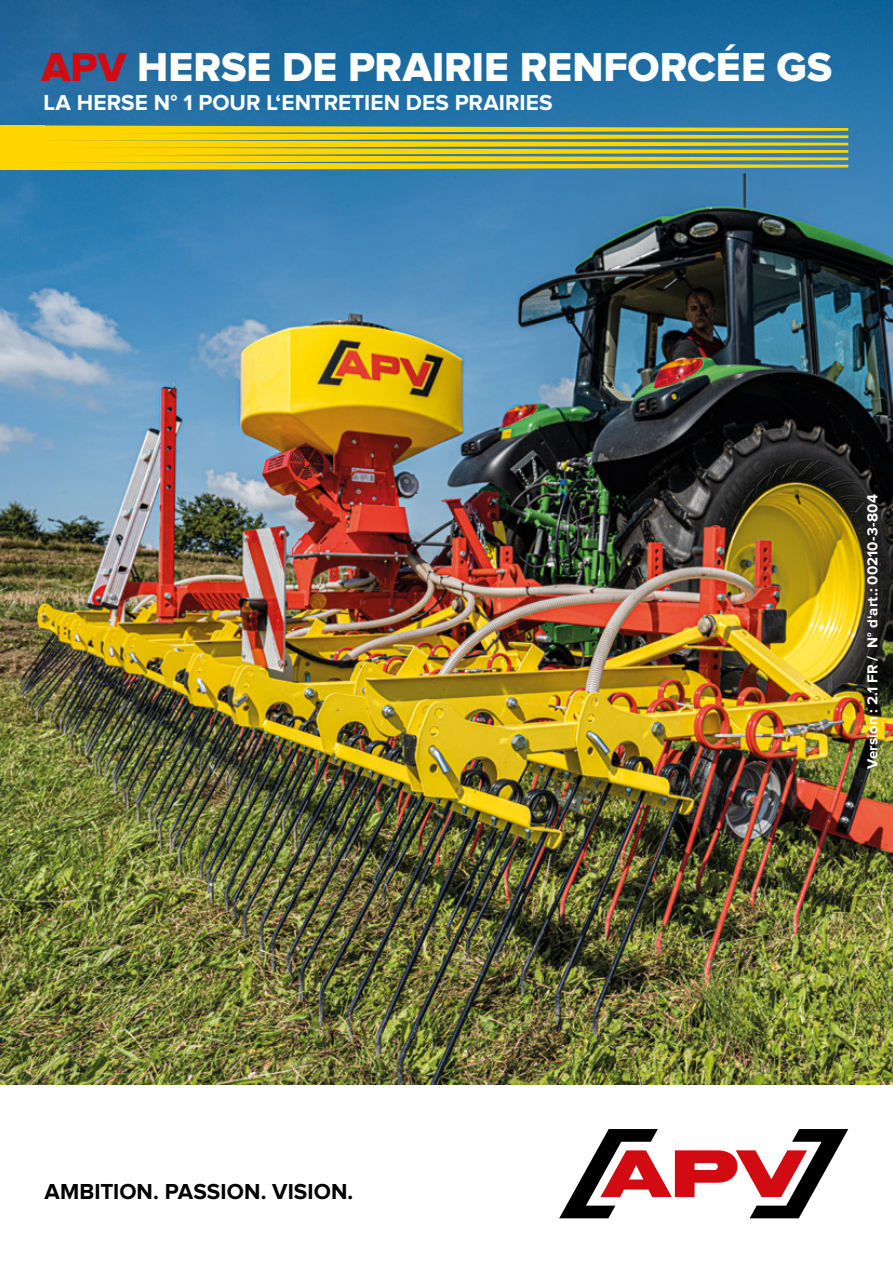
<style>
.page{position:relative;width:893px;height:1263px;background:#fff}
.page>*{position:absolute;margin:0;border:0;box-sizing:border-box;transform-origin:0 0}
.t1{font:42px "Proxima Nova Extrabld";color:#fff}
.t2{font:700 22.5px "Proxima Nova";letter-spacing:.005em;color:#fff}
.t3{font:700 22.5px "Proxima Nova";color:#000}
.t4{font:700 15px "Proxima Nova";letter-spacing:.005em;color:#fff}
.s1{color:#d20a11}
</style>
<div class="page">
<img style="left:0;top:0;width:893px;height:1084px">
<svg style="left:45px;top:125px;width:803px;height:45px;background:#c1ba33"></svg>
<div style="left:0;top:125px;width:45px;height:45px;background:#ffd500"></div>
<svg style="left:559px;top:1129px;width:289px;height:89px"></svg>
<h1 class="t1" style="left:41px;top:48px;width:792px"><span class="s1">APV</span> HERSE DE PRAIRIE RENFORCÉE GS</h1>
<p class="t2" style="left:44px;top:90px;width:511px">LA HERSE N° 1 POUR L‘ENTRETIEN DES PRAIRIES</p>
<p class="t4" style="left:864px;top:769px;width:276px;rotate:-90deg">Version : 2.1 FR / N° d‘art.: 00210-3-804</p>
<p class="t3" style="left:45px;top:1179px;width:310px">AMBITION. PASSION. VISION.</p>
</div>
